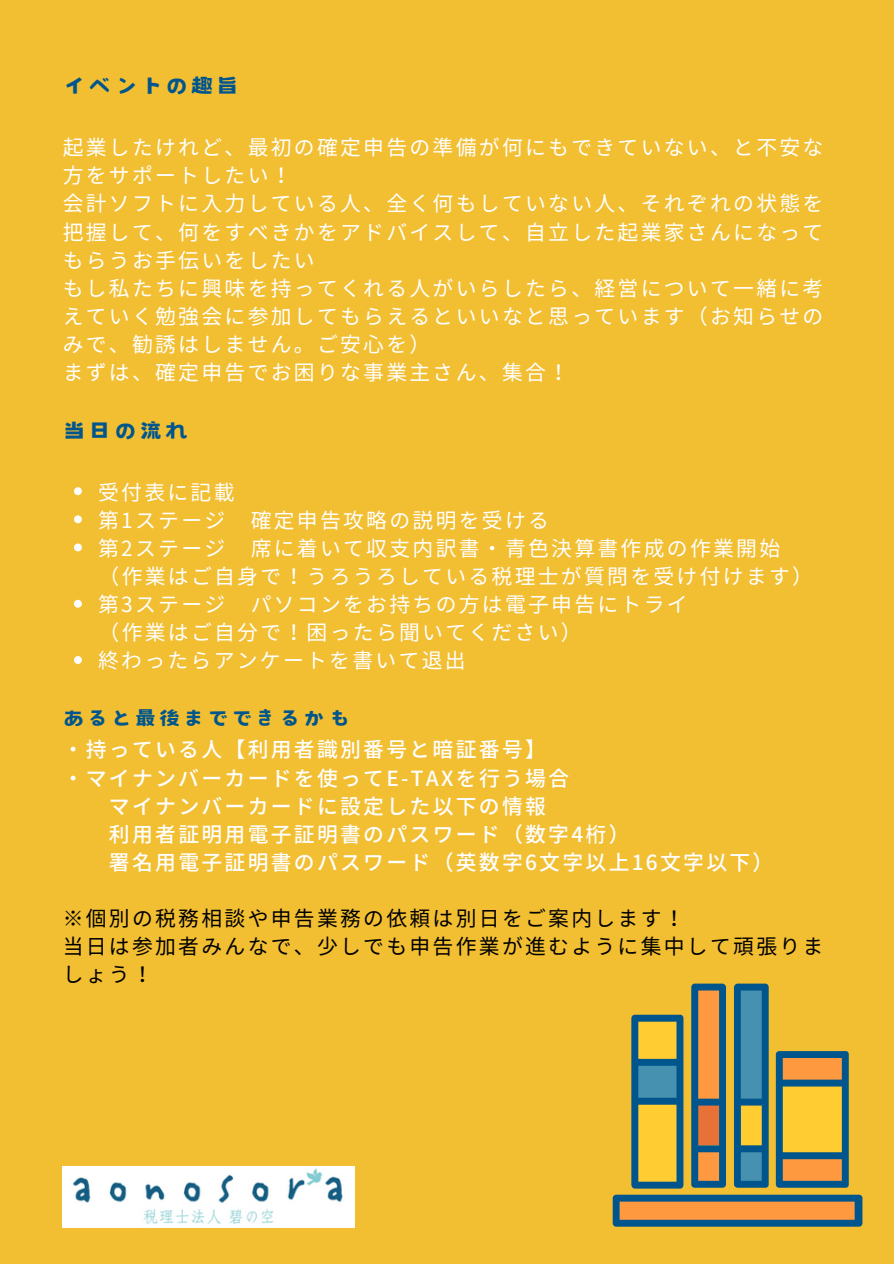
<style>
.page{position:relative;width:894px;height:1264px;background:#fff}
.page>*{position:absolute;margin:0;border:0;box-sizing:border-box;transform-origin:0 0}
.t1{font:25.35px "Canva Sweet Heart JP";letter-spacing:.11em;color:#00568c}
.t2{font:23.85px "Canva Sweet Heart JP";letter-spacing:.11em;color:#00568c}
.t3{font:20.85px/28.2px "Noto Sans JP";letter-spacing:.11em;color:#fff}
.t4{font:500 20.85px "Noto Sans JP";letter-spacing:.11em;color:#fff}
.t5{font:20.85px/28.2px "Noto Sans JP";letter-spacing:.11em;color:#000}
</style>
<div class="page">
<div style="left:0;top:0;width:893px;height:1263px;background:#f2be32"></div>
<svg style="left:74px;top:487px;width:8px;height:8px"></svg>
<svg style="left:74px;top:515px;width:8px;height:8px"></svg>
<svg style="left:74px;top:543px;width:8px;height:8px"></svg>
<svg style="left:74px;top:600px;width:8px;height:7px"></svg>
<svg style="left:74px;top:656px;width:8px;height:8px"></svg>
<svg style="left:612px;top:983px;width:250px;height:243px"></svg>
<img style="left:63px;top:1166px;width:291px;height:61px">
<h1 class="t1" style="left:63px;top:74px;width:178px">イベントの趣旨</h1>
<h2 class="t3" style="left:63px;top:132px;width:762px">起業したけれど、最初の確定申告の準備が何にもできていない、と不安な方をサポートしたい！<br>会計ソフトに入力している人、全く何もしていない人、それぞれの状態を把握して、何をすべきかをアドバイスして、自立した起業家さんになってもらうお手伝いをしたい<br>もし私たちに興味を持ってくれる人がいらしたら、経営について一緒に考えていく勉強会に参加してもらえるといいなと思っています（お知らせのみで、勧誘はしません。ご安心を）<br>まずは、確定申告でお困りな事業主さん、集合！</h2>
<h1 class="t1" style="left:63px;top:418px;width:126px">当日の流れ</h1>
<p class="t3" style="left:98px;top:477px;width:138px">受付表に記載</p>
<p class="t3" style="left:98px;top:505px;width:452px">第1ステージ 確定申告攻略の説明を受ける</p>
<p class="t3" style="left:98px;top:533px;width:683px">第2ステージ 席に着いて収支内訳書・青色決算書作成の作業開始</p>
<h2 class="t3" style="left:98px;top:561px;width:715px">（作業はご自身で！うろうろしている税理士が質問を受け付けます）</h2>
<p class="t3" style="left:98px;top:589px;width:591px">第3ステージ パソコンをお持ちの方は電子申告にトライ</p>
<h2 class="t3" style="left:98px;top:617px;width:484px">（作業はご自分で！困ったら聞いてください）</h2>
<p class="t3" style="left:98px;top:645px;width:369px">終わったらアンケートを書いて退出</p>
<h2 class="t2" style="left:63px;top:706px;width:287px">あると最後までできるかも</h2>
<h2 class="t4" style="left:63px;top:733px;width:484px">・持っている人【利用者識別番号と暗証番号】</h2>
<h2 class="t4" style="left:63px;top:761px;width:508px">・マイナンバーカードを使ってE-TAXを行う場合</h2>
<h2 class="t4" style="left:109px;top:789px;width:438px">マイナンバーカードに設定した以下の情報</h2>
<h2 class="t4" style="left:109px;top:817px;width:522px">利用者証明用電子証明書のパスワード（数字4桁）</h2>
<h2 class="t4" style="left:109px;top:845px;width:665px">署名用電子証明書のパスワード（英数字6文字以上16文字以下）</h2>
<h2 class="t5" style="left:63px;top:903px;width:762px">※個別の税務相談や申告業務の依頼は別日をご案内します！<br>当日は参加者みんなで、少しでも申告作業が進むように集中して頑張りましょう！</h2>
</div>
